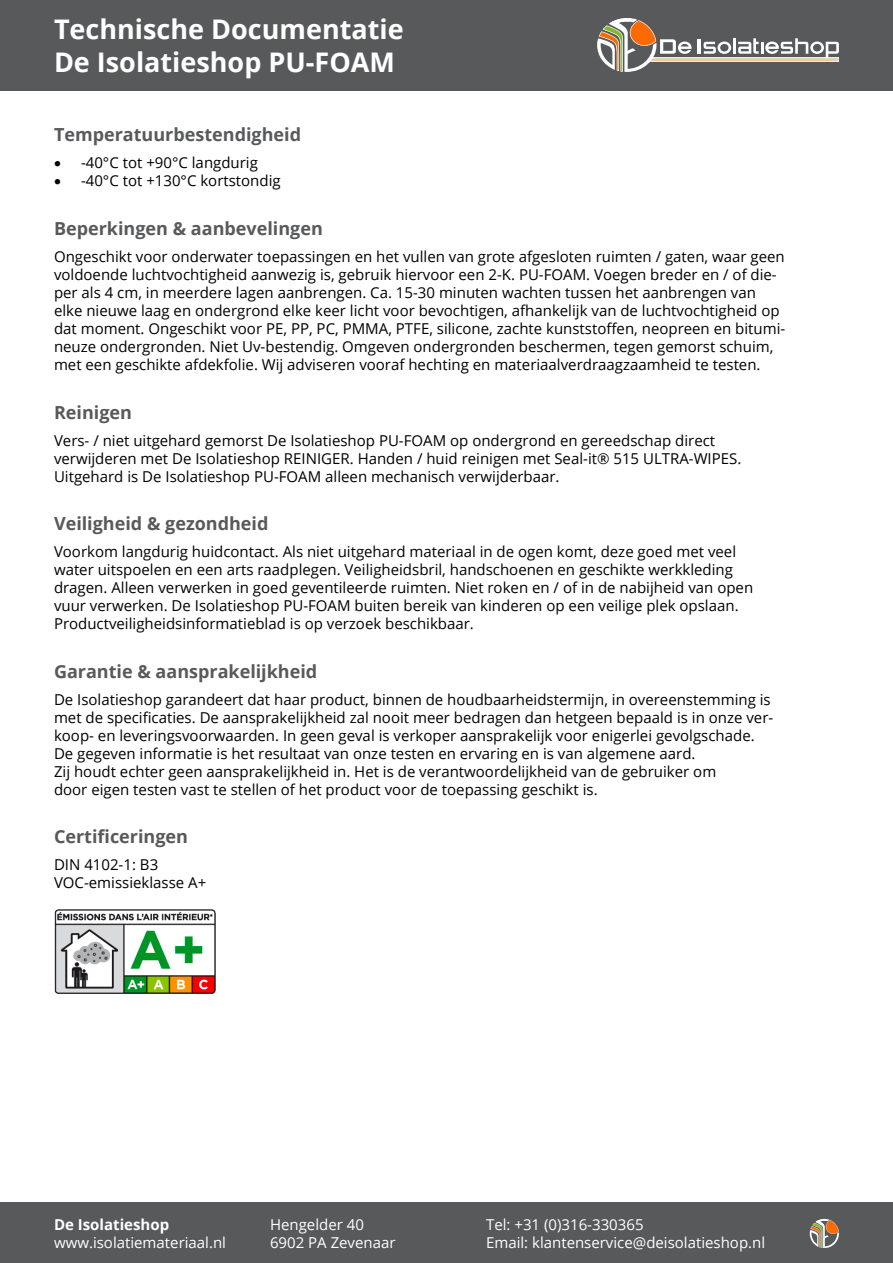
<style>
.page{position:relative;width:893px;height:1263px;background:#fff}
.page>*{position:absolute;margin:0;border:0;box-sizing:border-box;transform-origin:0 0}
.t1{font:700 27px/32.4px "Open Sans";color:#fff}
.Heading_1{font:700 18px "Open Sans";color:#58595b}
.t2{font:15px/18px "Open Sans";color:#000}
.t3{font:15px "Open Sans";color:#fff}
.t4{font:700 15px "Open Sans";color:#fff}
</style>
<div class="page">
<div style="left:0;top:0;width:893px;height:90px;background:#58595b"></div>
<div style="left:0;top:1203px;width:893px;height:60px;background:#58595b"></div>
<div style="left:652px;top:57px;width:187px;height:2px;border:1px solid #fff"></div>
<div style="left:649px;top:60px;width:190px;height:2px;border:1px solid #fff"></div>
<svg style="left:597px;top:18px;width:95px;height:54px"></svg>
<hr style="left:698px;top:39px;width:3px;height:15px;background:#fff">
<svg style="left:704px;top:42px;width:27px;height:12px"></svg>
<hr style="left:733px;top:38px;width:3px;height:16px;background:#fff">
<svg style="left:738px;top:38px;width:101px;height:20px"></svg>
<svg style="left:810px;top:1219px;width:29px;height:29px"></svg>
<img style="left:54px;top:909px;width:162px;height:85px">
<p class="t1" style="left:54px;top:12px;width:351px">Technische Documentatie<br>De Isolatieshop PU-FOAM</p>
<p class="Heading_1" style="left:54px;top:122px;width:249px">Temperatuurbestendigheid</p>
<p class="t2" style="left:54px;top:153px;width:205px">• -40°C tot +90°C langdurig</p>
<p class="t2" style="left:54px;top:171px;width:228px">• -40°C tot +130°C kortstondig</p>
<p class="Heading_1" style="left:54px;top:216px;width:270px">Beperkingen &amp; aanbevelingen</p>
<p class="t2" style="left:54px;top:247px;width:733px">Ongeschikt voor onderwater toepassingen en het vullen van grote afgesloten ruimten / gaten, waar geen voldoende luchtvochtigheid aanwezig is, gebruik hiervoor een 2-K. PU-FOAM. Voegen breder en / of die&shy;per als 4 cm, in meerdere lagen aanbrengen. Ca. 15-30 minuten wachten tussen het aanbrengen van elke nieuwe laag en ondergrond elke keer licht voor bevochtigen, afhankelijk van de luchtvochtigheid op dat moment. Ongeschikt voor PE, PP, PC, PMMA, PTFE, silicone, zachte kunststoffen, neopreen en bitumi&shy;neuze ondergronden. Niet Uv-bestendig. Omgeven ondergronden beschermen, tegen gemorst schuim, met een geschikte afdekfolie. Wij adviseren vooraf hechting en materiaalverdraagzaamheid te testen.</p>
<p class="Heading_1" style="left:54px;top:399px;width:79px">Reinigen</p>
<p class="t2" style="left:54px;top:431px;width:689px">Vers- / niet uitgehard gemorst De Isolatieshop PU-FOAM op ondergrond en gereedschap direct verwijderen met De Isolatieshop REINIGER. Handen / huid reinigen met Seal-it® 515 ULTRA-WIPES.<br>Uitgehard is De Isolatieshop PU-FOAM alleen mechanisch verwijderbaar.</p>
<p class="Heading_1" style="left:54px;top:511px;width:216px">Veiligheid &amp; gezondheid</p>
<p class="t2" style="left:54px;top:542px;width:701px">Voorkom langdurig huidcontact. Als niet uitgehard materiaal in de ogen komt, deze goed met veel water uitspoelen en een arts raadplegen. Veiligheidsbril, handschoenen en geschikte werkkleding dragen. Alleen verwerken in goed geventileerde ruimten. Niet roken en / of in de nabijheid van open vuur verwerken. De Isolatieshop PU-FOAM buiten bereik van kinderen op een veilige plek opslaan.<br>Productveiligheidsinformatieblad is op verzoek beschikbaar.</p>
<p class="Heading_1" style="left:54px;top:658px;width:265px">Garantie &amp; aansprakelijkheid</p>
<p class="t2" style="left:54px;top:690px;width:721px">De Isolatieshop garandeert dat haar product, binnen de houdbaarheidstermijn, in overeenstemming is met de specificaties. De aansprakelijkheid zal nooit meer bedragen dan hetgeen bepaald is in onze ver&shy;koop- en leveringsvoorwaarden. In geen geval is verkoper aansprakelijk voor enigerlei gevolgschade.<br>De gegeven informatie is het resultaat van onze testen en ervaring en is van algemene aard.<br>Zij houdt echter geen aansprakelijkheid in. Het is de verantwoordelijkheid van de gebruiker om<br>door eigen testen vast te stellen of het product voor de toepassing geschikt is.</p>
<p class="Heading_1" style="left:54px;top:824px;width:136px">Certificeringen</p>
<p class="t2" style="left:54px;top:855px;width:106px">DIN 4102-1: B3</p>
<p class="t2" style="left:54px;top:873px;width:154px">VOC-emissieklasse A+</p>
<p class="t4" style="left:54px;top:1214px;width:117px">De Isolatieshop</p>
<p class="t3" style="left:270px;top:1214px;width:95px">Hengelder 40</p>
<p class="t3" style="left:486px;top:1214px;width:159px">Tel: +31 (0)316-330365</p>
<p class="t3" style="left:54px;top:1232px;width:174px">www.isolatiemateriaal.nl</p>
<p class="t3" style="left:270px;top:1232px;width:127px">6902 PA Zevenaar</p>
<p class="t3" style="left:486px;top:1232px;width:281px">Email: klantenservice@deisolatieshop.nl</p>
</div>
